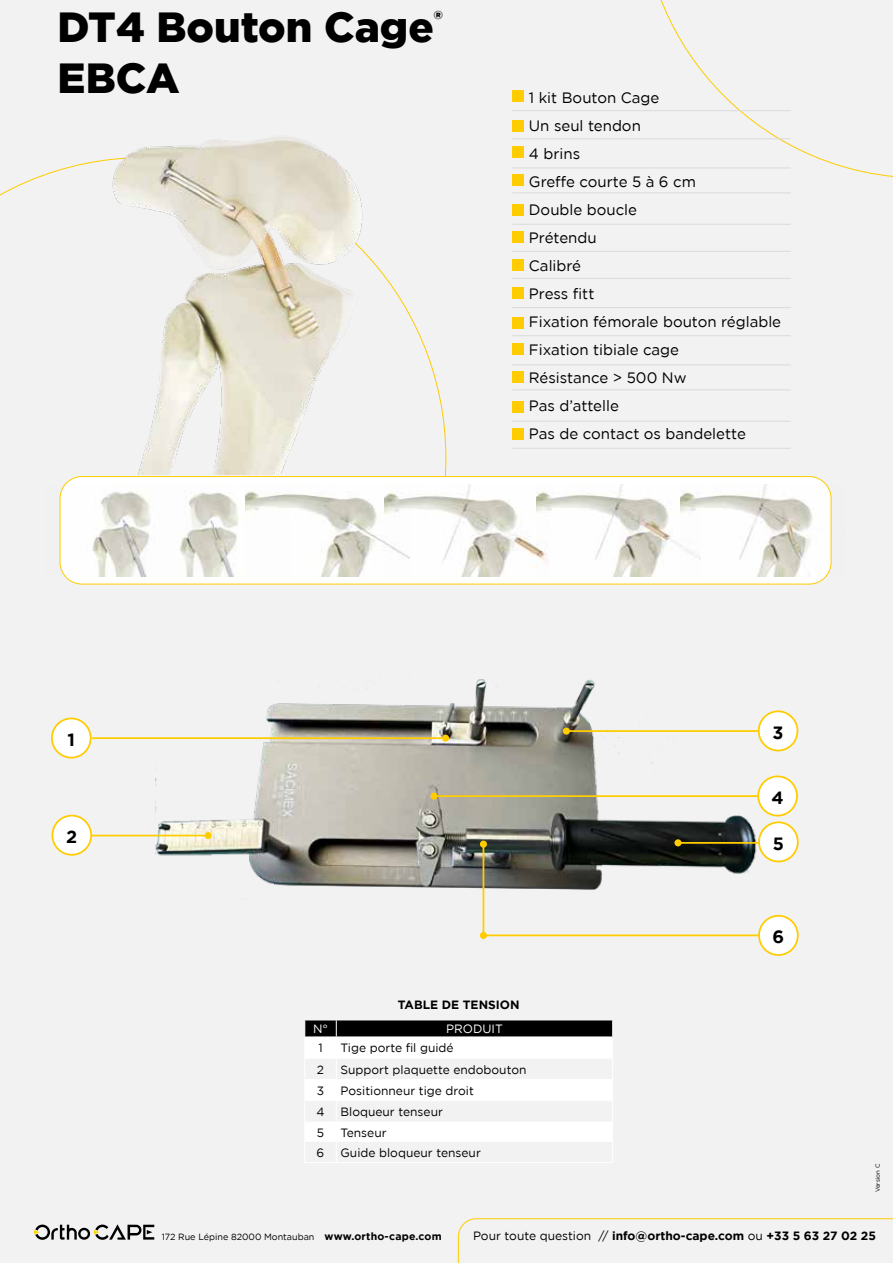
<style>
.page{position:relative;width:893px;height:1263px;background:#f2f2f2}
.page>*{position:absolute;margin:0;border:0;box-sizing:border-box;transform-origin:0 0}
.t1{font:900 42px/50.4px "Gotham";color:#000}
.t2{font:700 17.7px "Gotham";color:#000}
.t3{font:15px/28px "Gotham";color:#000}
.t4{font:12px "Gotham";color:#000}
.t5{font:700 12px "Gotham";color:#000}
.t6{font:12px "Gotham";color:#fff}
.t7{font:700 10.5px "Gotham";letter-spacing:.02em;color:#000}
.t8{font:9px "Gotham";color:#000}
.t9{font:6px "Gotham";color:#000}
.s1{font-weight:400}
</style>
<div class="page">
<svg style="left:641px;top:0;width:252px;height:177px"></svg>
<div style="left:512px;top:91px;width:11px;height:11px;background:#fc0"></div>
<div style="left:512px;top:120px;width:11px;height:11px;background:#fc0"></div>
<div style="left:512px;top:205px;width:11px;height:11px;background:#fc0"></div>
<div style="left:512px;top:147px;width:11px;height:11px;background:#fc0"></div>
<div style="left:512px;top:231px;width:11px;height:11px;background:#fc0"></div>
<div style="left:512px;top:175px;width:11px;height:11px;background:#fc0"></div>
<div style="left:512px;top:259px;width:11px;height:11px;background:#fc0"></div>
<hr style="left:512px;top:139px;width:279px;height:1px;background:#dadada">
<hr style="left:512px;top:110px;width:279px;height:1px;background:#dadada">
<hr style="left:512px;top:168px;width:279px;height:1px;background:#dadada">
<hr style="left:512px;top:193px;width:279px;height:1px;background:#dadada">
<hr style="left:512px;top:224px;width:279px;height:1px;background:#dadada">
<hr style="left:512px;top:251px;width:279px;height:1px;background:#dadada">
<hr style="left:512px;top:278px;width:279px;height:1px;background:#dadada">
<div style="left:512px;top:288px;width:11px;height:11px;background:#fc0"></div>
<div style="left:512px;top:317px;width:11px;height:11px;background:#fc0"></div>
<div style="left:512px;top:402px;width:11px;height:11px;background:#fc0"></div>
<div style="left:512px;top:344px;width:11px;height:11px;background:#fc0"></div>
<div style="left:512px;top:428px;width:11px;height:11px;background:#fc0"></div>
<div style="left:512px;top:371px;width:11px;height:12px;background:#fc0"></div>
<hr style="left:512px;top:335px;width:279px;height:1px;background:#dadada">
<hr style="left:512px;top:307px;width:279px;height:1px;background:#dadada">
<hr style="left:512px;top:365px;width:279px;height:1px;background:#dadada">
<hr style="left:512px;top:390px;width:279px;height:1px;background:#dadada">
<hr style="left:512px;top:421px;width:279px;height:1px;background:#dadada">
<hr style="left:512px;top:448px;width:279px;height:1px;background:#dadada">
<svg style="left:0;top:159px;width:447px;height:325px"></svg>
<img style="left:110px;top:137px;width:256px;height:337px">
<div style="left:60px;top:477px;width:771px;height:107px;background:#fff;border-radius:22px"></div>
<div style="left:60px;top:476px;width:771px;height:108px;border:1px solid #fc0;border-radius:22px"></div>
<img style="left:59px;top:484px;width:67px;height:92px">
<img style="left:409px;top:484px;width:127px;height:92px">
<img style="left:126px;top:491px;width:113px;height:85px">
<img style="left:536px;top:484px;width:144px;height:92px">
<img style="left:245px;top:491px;width:164px;height:85px">
<img style="left:680px;top:484px;width:152px;height:92px">
<img style="left:155px;top:679px;width:608px;height:223px">
<hr style="left:304px;top:1162px;width:32px;height:1px;background:#fff">
<hr style="left:336px;top:1162px;width:277px;height:1px;background:#fff">
<hr style="left:304px;top:1019px;width:32px;height:1px;background:#fff">
<hr style="left:336px;top:1019px;width:277px;height:1px;background:#fff">
<svg style="left:304px;top:1020px;width:309px;height:122px"></svg>
<hr style="left:92px;top:737px;width:354px;height:2px;background:#fc0">
<div style="left:442px;top:735px;width:7px;height:7px;background:#fc0;border-radius:50%"></div>
<hr style="left:69px;top:835px;width:139px;height:1px;background:#fc0">
<div style="left:205px;top:832px;width:7px;height:7px;background:#fc0;border-radius:50%"></div>
<div style="left:52px;top:718px;width:39px;height:40px;background:#fff;border-radius:50%"></div>
<div style="left:51px;top:717px;width:41px;height:41px;border:2px solid #fc0;border-radius:50%"></div>
<div style="left:52px;top:815px;width:39px;height:40px;background:#fff;border-radius:50%"></div>
<div style="left:52px;top:815px;width:40px;height:41px;border:2px solid #fc0;border-radius:50%"></div>
<hr style="left:566px;top:730px;width:192px;height:2px;background:#fc0">
<div style="left:563px;top:727px;width:7px;height:8px;background:#fc0;border-radius:50%"></div>
<hr style="left:678px;top:842px;width:82px;height:2px;background:#fc0">
<div style="left:674px;top:839px;width:8px;height:7px;background:#fc0;border-radius:50%"></div>
<div style="left:759px;top:822px;width:39px;height:39px;background:#fff;border-radius:50%"></div>
<div style="left:758px;top:821px;width:41px;height:41px;border:2px solid #fc0;border-radius:50%"></div>
<div style="left:759px;top:711px;width:38px;height:39px;background:#fff;border-radius:50%"></div>
<div style="left:758px;top:710px;width:40px;height:41px;border:2px solid #fc0;border-radius:50%"></div>
<hr style="left:434px;top:795px;width:324px;height:2px;background:#fc0">
<div style="left:431px;top:793px;width:7px;height:7px;background:#fc0;border-radius:50%"></div>
<div style="left:758px;top:776px;width:39px;height:39px;background:#fff;border-radius:50%"></div>
<div style="left:757px;top:775px;width:41px;height:41px;border:2px solid #fc0;border-radius:50%"></div>
<hr style="left:483px;top:934px;width:275px;height:2px;background:#fc0">
<div style="left:480px;top:932px;width:7px;height:7px;background:#fc0;border-radius:50%"></div>
<div style="left:759px;top:916px;width:39px;height:39px;background:#fff;border-radius:50%"></div>
<div style="left:758px;top:915px;width:41px;height:41px;border:2px solid #fc0;border-radius:50%"></div>
<hr style="left:483px;top:844px;width:1px;height:95px;background:#fc0">
<div style="left:480px;top:840px;width:7px;height:8px;background:#fc0;border-radius:50%"></div>
<svg style="left:458px;top:1218px;width:435px;height:45px"></svg>
<svg style="left:34px;top:1224px;width:120px;height:16px"></svg>
<h1 class="t1" style="left:58px;top:2px;width:387px">DT4 Bouton Cage<sup>®<br></sup>EBCA</h1>
<p class="t3" style="left:529px;top:83px;width:254px">1 kit Bouton Cage<br>Un seul tendon<br>4 brins<br>Greffe courte 5 à 6 cm<br>Double boucle<br>Prétendu<br>Calibré<br>Press fitt<br>Fixation fémorale bouton réglable<br>Fixation tibiale cage<br>Résistance &gt; 500 Nw<br>Pas d’attelle<br>Pas de contact os bandelette</p>
<p class="t2" style="left:68px;top:728px;width:9px">1</p>
<p class="t2" style="left:66px;top:825px;width:13px">2</p>
<p class="t5" style="left:398px;top:997px;width:123px">TABLE DE TENSION</p>
<p class="t2" style="left:773px;top:720px;width:12px">3</p>
<p class="t2" style="left:771px;top:785px;width:14px">4</p>
<p class="t2" style="left:773px;top:831px;width:13px">5</p>
<p class="t2" style="left:772px;top:925px;width:13px">6</p>
<p class="t6" style="left:313px;top:1021px;width:16px">N°</p>
<p class="t6" style="left:446px;top:1021px;width:58px">PRODUIT</p>
<p class="t4" style="left:318px;top:1040px;width:6px">1</p>
<p class="t4" style="left:341px;top:1040px;width:115px">Tige porte fil guidé</p>
<p class="t4" style="left:317px;top:1062px;width:9px">2</p>
<p class="t4" style="left:341px;top:1062px;width:187px">Support plaquette endobouton</p>
<p class="t4" style="left:317px;top:1083px;width:9px">3</p>
<p class="t4" style="left:341px;top:1083px;width:135px">Positionneur tige droit</p>
<p class="t4" style="left:316px;top:1104px;width:10px">4</p>
<p class="t4" style="left:341px;top:1104px;width:104px">Bloqueur tenseur</p>
<p class="t4" style="left:317px;top:1124px;width:9px">5</p>
<p class="t4" style="left:341px;top:1124px;width:48px">Tenseur</p>
<p class="t4" style="left:317px;top:1145px;width:9px">6</p>
<p class="t4" style="left:341px;top:1145px;width:142px">Guide bloqueur tenseur</p>
<p class="t9" style="left:874px;top:1192px;width:30px;rotate:-90deg">Version C</p>
<p class="t8" style="left:162px;top:1231px;width:154px">172 Rue Lépine 82000 Montauban</p>
<p class="t7" style="left:325px;top:1229px;width:119px">www.ortho-cape.com</p>
<p class="t5" style="left:473px;top:1227px;width:404px"><span class="s1">Pour toute question //</span> info@ortho-cape.com <span class="s1">ou</span> +33 5 63 27 02 25</p>
</div>
